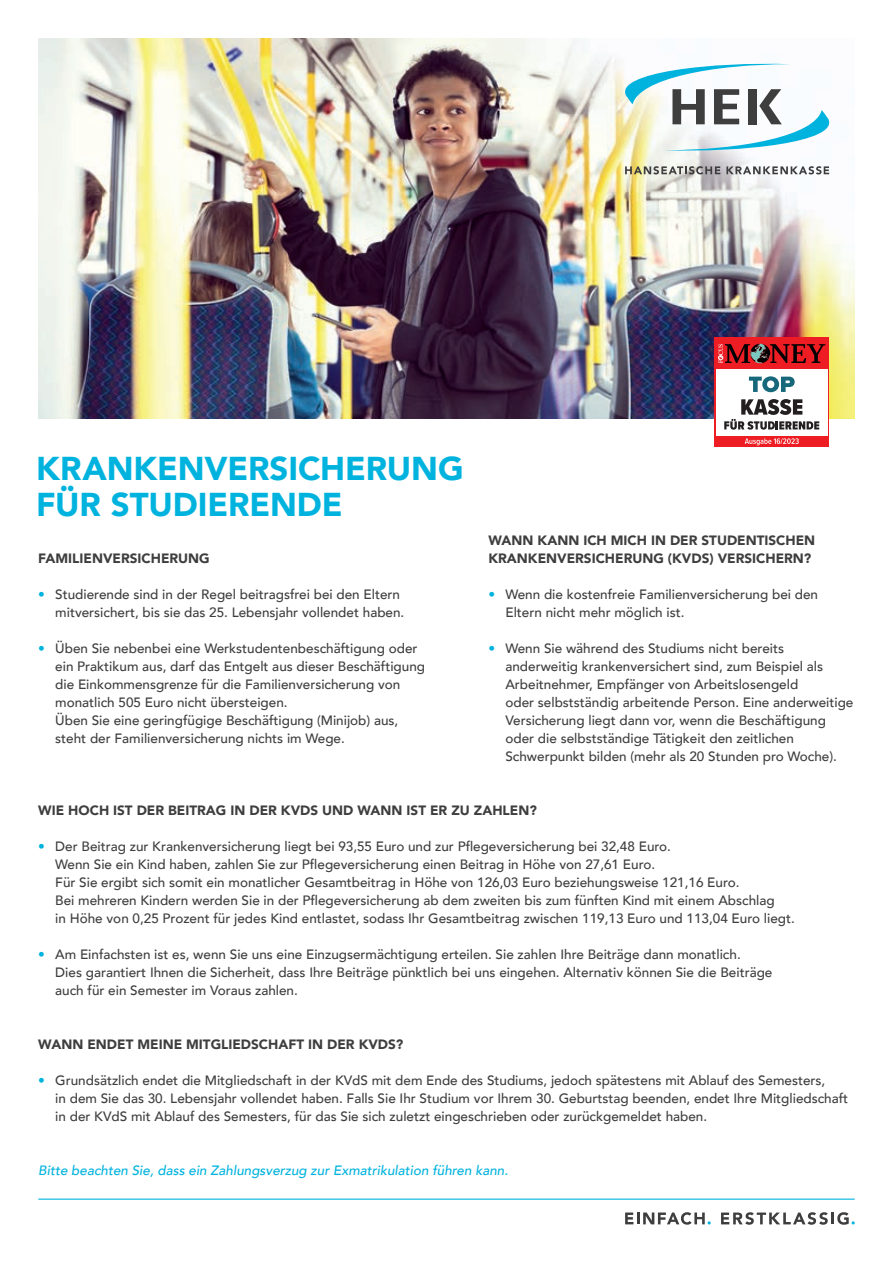
<style>
.page{position:relative;width:893px;height:1263px;background:#fff}
.page>*{position:absolute;margin:0;border:0;box-sizing:border-box;transform-origin:0 0}
.t1{font:900 33px/36px "Avenir";letter-spacing:-.005em;color:#00b3de}
.t2{font:500 13.5px/18px "Avenir";color:#3e3e3f}
.t3{font:900 13.5px/18px "Avenir";color:#3e3e3f}
.t4{font:italic 500 13.5px "Avenir";color:#00b3de}
.s1{color:#00b3de}
</style>
<div class="page">
<img style="left:38px;top:38px;width:817px;height:381px">
<div style="left:714px;top:338px;width:115px;height:109px;background:#ee1d23"></div>
<div style="left:716px;top:369px;width:111px;height:67px;background:#fff"></div>
<svg style="left:718px;top:344px;width:107px;height:20px"></svg>
<svg style="left:724px;top:399px;width:95px;height:31px"></svg>
<svg style="left:749px;top:376px;width:46px;height:16px"></svg>
<svg style="left:745px;top:438px;width:54px;height:7px"></svg>
<svg style="left:625px;top:166px;width:95px;height:8px"></svg>
<svg style="left:726px;top:166px;width:103px;height:8px"></svg>
<svg style="left:614px;top:61px;width:226px;height:92px"></svg>
<hr style="left:38px;top:1198px;width:817px;height:2px;background:#00b4de">
<svg style="left:625px;top:1212px;width:86px;height:13px"></svg>
<svg style="left:721px;top:1212px;width:134px;height:13px"></svg>
<h1 class="t1" style="left:36px;top:450px;width:429px">KRANKENVERSICHERUNG<br>FÜR STUDIERENDE</h1>
<p class="t3" style="left:38px;top:548px;width:173px">FAMILIENVERSICHERUNG</p>
<p class="t2" style="left:55px;top:584px;width:351px;text-indent:-17px"><span class="s1">•</span> Studierende sind in der Regel beitragsfrei bei den Eltern mitversichert, bis sie das 25. Lebensjahr vollendet haben.</p>
<p class="t2" style="left:55px;top:638px;width:371px;text-indent:-17px"><span class="s1">•</span> Üben Sie nebenbei eine Werkstudentenbeschäftigung oder ein Praktikum aus, darf das Entgelt aus dieser Beschäftigung die Einkommensgrenze für die Familienversicherung von monatlich 505 Euro nicht übersteigen.<br>Üben Sie eine geringfügige Beschäftigung (Minijob) aus, steht der Familienversicherung nichts im Wege.</p>
<p class="t3" style="left:488px;top:530px;width:328px">WANN KANN ICH MICH IN DER STUDENTISCHEN<br>KRANKENVERSICHERUNG (KVDS) VERSICHERN?</p>
<p class="t2" style="left:505px;top:584px;width:314px;text-indent:-17px"><span class="s1">•</span> Wenn die kostenfreie Familienversicherung bei den<br>Eltern nicht mehr möglich ist.</p>
<p class="t2" style="left:505px;top:638px;width:350px;text-indent:-17px"><span class="s1">•</span> Wenn Sie während des Studiums nicht bereits anderweitig krankenversichert sind, zum Beispiel als Arbeitnehmer, Empfänger von Arbeitslosengeld<br>oder selbstständig arbeitende Person. Eine anderweitige Versicherung liegt dann vor, wenn die Beschäftigung oder die selbstständige Tätigkeit den zeitlichen Schwerpunkt bilden (mehr als 20 Stunden pro Woche).</p>
<p class="t3" style="left:38px;top:800px;width:500px">WIE HOCH IST DER BEITRAG IN DER KVDS UND WANN IST ER ZU ZAHLEN?</p>
<p class="t2" style="left:55px;top:836px;width:741px;text-indent:-17px"><span class="s1">•</span> Der Beitrag zur Krankenversicherung liegt bei 93,55 Euro und zur Pflegeversicherung bei 32,48 Euro.<br>Wenn Sie ein Kind haben, zahlen Sie zur Pflegeversicherung einen Beitrag in Höhe von 27,61 Euro.<br>Für Sie ergibt sich somit ein monatlicher Gesamtbeitrag in Höhe von 126,03 Euro beziehungsweise 121,16 Euro.<br>Bei mehreren Kindern werden Sie in der Pflegeversicherung ab dem zweiten bis zum fünften Kind mit einem Abschlag<br>in Höhe von 0,25 Prozent für jedes Kind entlastet, sodass Ihr Gesamtbeitrag zwischen 119,13 Euro und 113,04 Euro liegt.</p>
<p class="t2" style="left:55px;top:944px;width:719px;text-indent:-17px"><span class="s1">•</span> Am Einfachsten ist es, wenn Sie uns eine Einzugsermächtigung erteilen. Sie zahlen Ihre Beiträge dann monatlich.<br>Dies garantiert Ihnen die Sicherheit, dass Ihre Beiträge pünktlich bei uns eingehen. Alternativ können Sie die Beiträge auch für ein Semester im Voraus zahlen.</p>
<p class="t3" style="left:38px;top:1034px;width:367px">WANN ENDET MEINE MITGLIEDSCHAFT IN DER KVDS?</p>
<p class="t2" style="left:55px;top:1070px;width:794px;text-indent:-17px"><span class="s1">•</span> Grundsätzlich endet die Mitgliedschaft in der KVdS mit dem Ende des Studiums, jedoch spätestens mit Ablauf des Semesters,<br>in dem Sie das 30. Lebensjahr vollendet haben. Falls Sie Ihr Studium vor Ihrem 30. Geburtstag beenden, endet Ihre Mitgliedschaft in der KVdS mit Ablauf des Semesters, für das Sie sich zuletzt eingeschrieben oder zurückgemeldet haben.</p>
<p class="t4" style="left:38px;top:1162px;width:471px">Bitte beachten Sie, dass ein Zahlungsverzug zur Exmatrikulation führen kann.</p>
</div>
